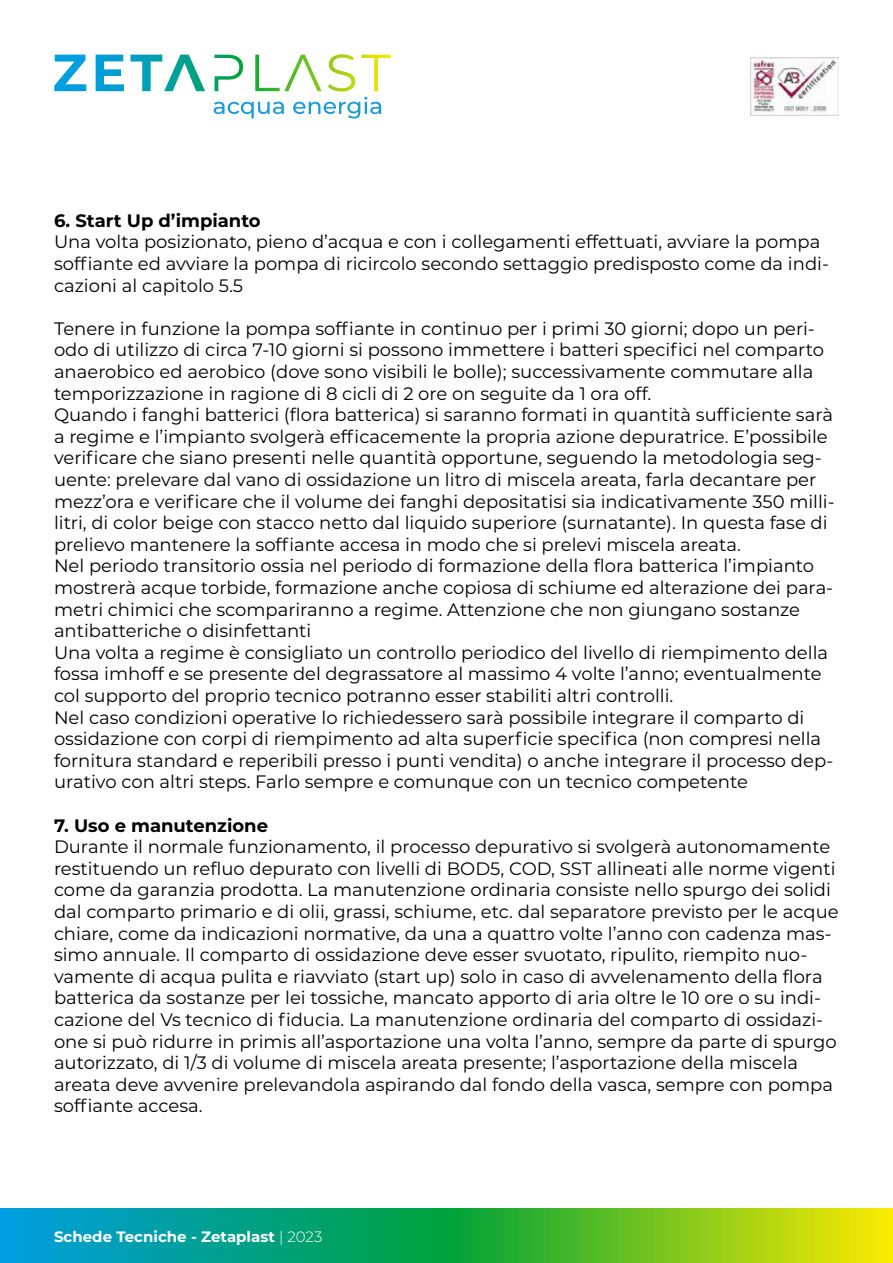
<style>
.page{position:relative;width:893px;height:1263px;background:#fff}
.page>*{position:absolute;margin:0;border:0;box-sizing:border-box;transform-origin:0 0}
.t1{font:18px/21.6px "Montserrat";color:#000}
.t2{font:700 18px "Montserrat";color:#000}
.t3{font:700 15px "Montserrat";color:#fff}
.s1{font-weight:300}
</style>
<div class="page">
<svg style="left:54px;top:54px;width:337px;height:37px"></svg>
<svg style="left:214px;top:97px;width:167px;height:22px"></svg>
<svg style="left:0;top:1209px;width:893px;height:54px;background:#3eb356"></svg>
<img style="left:750px;top:57px;width:89px;height:59px">
<p class="t2" style="left:54px;top:207px;width:208px">6. Start Up d’impianto</p>
<p class="t1" style="left:54px;top:231px;width:776px">Una volta posizionato, pieno d’acqua e con i collegamenti effettuati, avviare la pompa soffiante ed avviare la pompa di ricircolo secondo settaggio predisposto come da indi&shy;cazioni al capitolo 5.5</p>
<p class="t1" style="left:54px;top:317px;width:782px">Tenere in funzione la pompa soffiante in continuo per i primi 30 giorni; dopo un peri&shy;odo di utilizzo di circa 7-10 giorni si possono immettere i batteri specifici nel comparto anaerobico ed aerobico (dove sono visibili le bolle); successivamente commutare alla temporizzazione in ragione di 8 cicli di 2 ore on seguite da 1 ora off.<br>Quando i fanghi batterici (flora batterica) si saranno formati in quantità sufficiente sarà a regime e l’impianto svolgerà efficacemente la propria azione depuratrice. E’possibile verificare che siano presenti nelle quantità opportune, seguendo la metodologia seg&shy;uente: prelevare dal vano di ossidazione un litro di miscela areata, farla decantare per mezz’ora e verificare che il volume dei fanghi depositatisi sia indicativamente 350 milli&shy;litri, di color beige con stacco netto dal liquido superiore (surnatante). In questa fase di prelievo mantenere la soffiante accesa in modo che si prelevi miscela areata.<br>Nel periodo transitorio ossia nel periodo di formazione della flora batterica l’impianto mostrerà acque torbide, formazione anche copiosa di schiume ed alterazione dei para&shy;metri chimici che scompariranno a regime. Attenzione che non giungano sostanze antibatteriche o disinfettanti<br>Una volta a regime è consigliato un controllo periodico del livello di riempimento della fossa imhoff e se presente del degrassatore al massimo 4 volte l’anno; eventualmente col supporto del proprio tecnico potranno esser stabiliti altri controlli.<br>Nel caso condizioni operative lo richiedessero sarà possibile integrare il comparto di ossidazione con corpi di riempimento ad alta superficie specifica (non compresi nella fornitura standard e reperibili presso i punti vendita) o anche integrare il processo dep&shy;urativo con altri steps. Farlo sempre e comunque con un tecnico competente</p>
<p class="t2" style="left:54px;top:812px;width:216px">7. Uso e manutenzione</p>
<p class="t1" style="left:54px;top:835px;width:786px">Durante il normale funzionamento, il processo depurativo si svolgerà autonomamente restituendo un refluo depurato con livelli di BOD5, COD, SST allineati alle norme vigenti come da garanzia prodotta. La manutenzione ordinaria consiste nello spurgo dei solidi dal comparto primario e di olii, grassi, schiume, etc. dal separatore previsto per le acque chiare, come da indicazioni normative, da una a quattro volte l’anno con cadenza mas&shy;simo annuale. Il comparto di ossidazione deve esser svuotato, ripulito, riempito nuo&shy;vamente di acqua pulita e riavviato (start up) solo in caso di avvelenamento della flora batterica da sostanze per lei tossiche, mancato apporto di aria oltre le 10 ore o su indi&shy;cazione del Vs tecnico di fiducia. La manutenzione ordinaria del comparto di ossidazi&shy;one si può ridurre in primis all’asportazione una volta l’anno, sempre da parte di spurgo autorizzato, di 1/3 di volume di miscela areata presente; l’asportazione della miscela areata deve avvenire prelevandola aspirando dal fondo della vasca, sempre con pompa soffiante accesa.</p>
<p class="t3" style="left:54px;top:1226px;width:270px">Schede Tecniche - Zetaplast <span class="s1">| 2023</span></p>
</div>
